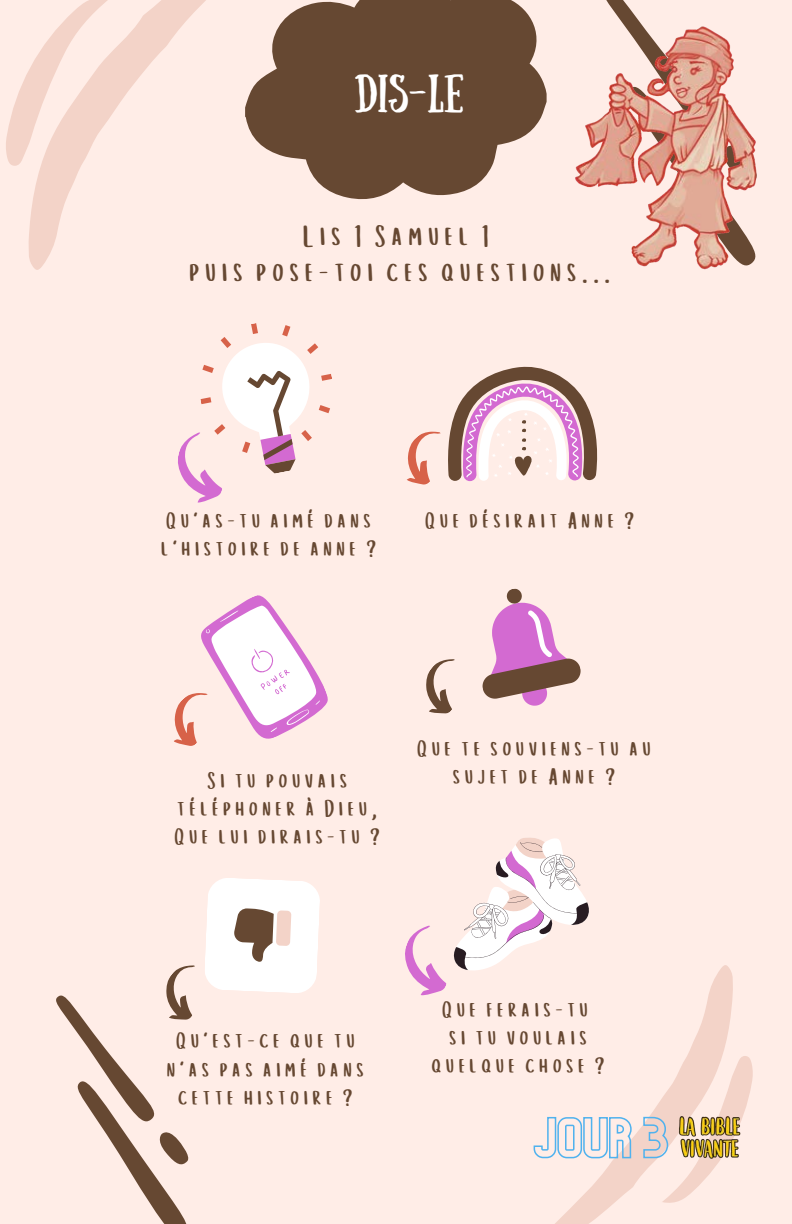
<style>
.page{position:relative;width:792px;height:1224px;background:#ffede7}
.page>*{position:absolute;margin:0;border:0;box-sizing:border-box;transform-origin:0 0}
.t1{font:38.2px "Sunday";color:#fff}
.t2{font:30.6px "Cup Cakes";color:#664832}
.t3{font:23.8px/28px "Cup Cakes";color:#664832;text-align:center}
</style>
<div class="page">
<svg style="left:28px;top:0;width:178px;height:270px"></svg>
<svg style="left:6px;top:0;width:104px;height:166px"></svg>
<svg style="left:555px;top:965px;width:178px;height:259px"></svg>
<svg style="left:245px;top:0;width:302px;height:199px;fill:#664832"></svg>
<svg style="left:178px;top:323px;width:154px;height:180px"></svg>
<svg style="left:406px;top:366px;width:192px;height:119px"></svg>
<svg style="left:56px;top:878px;width:264px;height:346px"></svg>
<svg style="left:426px;top:588px;width:155px;height:126px"></svg>
<svg style="left:405px;top:838px;width:185px;height:164px"></svg>
<svg style="left:174px;top:595px;width:154px;height:151px"></svg>
<img style="left:575px;top:0;width:182px;height:270px">
<svg style="left:533px;top:1056px;width:220px;height:149px"></svg>
<img style="left:676px;top:1114px;width:68px;height:48px">
<p class="t1" style="left:354px;top:67px;width:111px">dis-le</p>
<p class="t2" style="left:304px;top:216px;width:193px">Lis 1 Samuel 1</p>
<p class="t2" style="left:190px;top:252px;width:428px">puis pose-toi ces questions…..</p>
<p class="t3" style="left:162px;top:508px;width:221px;text-align:left">Qu'as-tu aimé dans l'histoire de anne ?</p>
<p class="t3" style="left:426px;top:508px;width:215px">Que désirait Anne ?</p>
<p class="t3" style="left:418px;top:736px;width:240px">Que te souviens-tu au</p>
<p class="t3" style="left:208px;top:768px;width:146px">Si tu pouvais</p>
<p class="t3" style="left:454px;top:764px;width:168px">sujet de Anne ?</p>
<p class="t3" style="left:175px;top:796px;width:211px;text-align:left">téléphoner à Dieu,<br>Que lui dirais-tu ?</p>
<p class="t3" style="left:168px;top:1028px;width:203px">Qu'est-ce que tu n'as pas aimé dans cette histoire ?</p>
<p class="t3" style="left:443px;top:997px;width:152px">Que ferais-tu</p>
<p class="t3" style="left:432px;top:1025px;width:179px">si tu voulais quelque chose ?</p>
</div>
